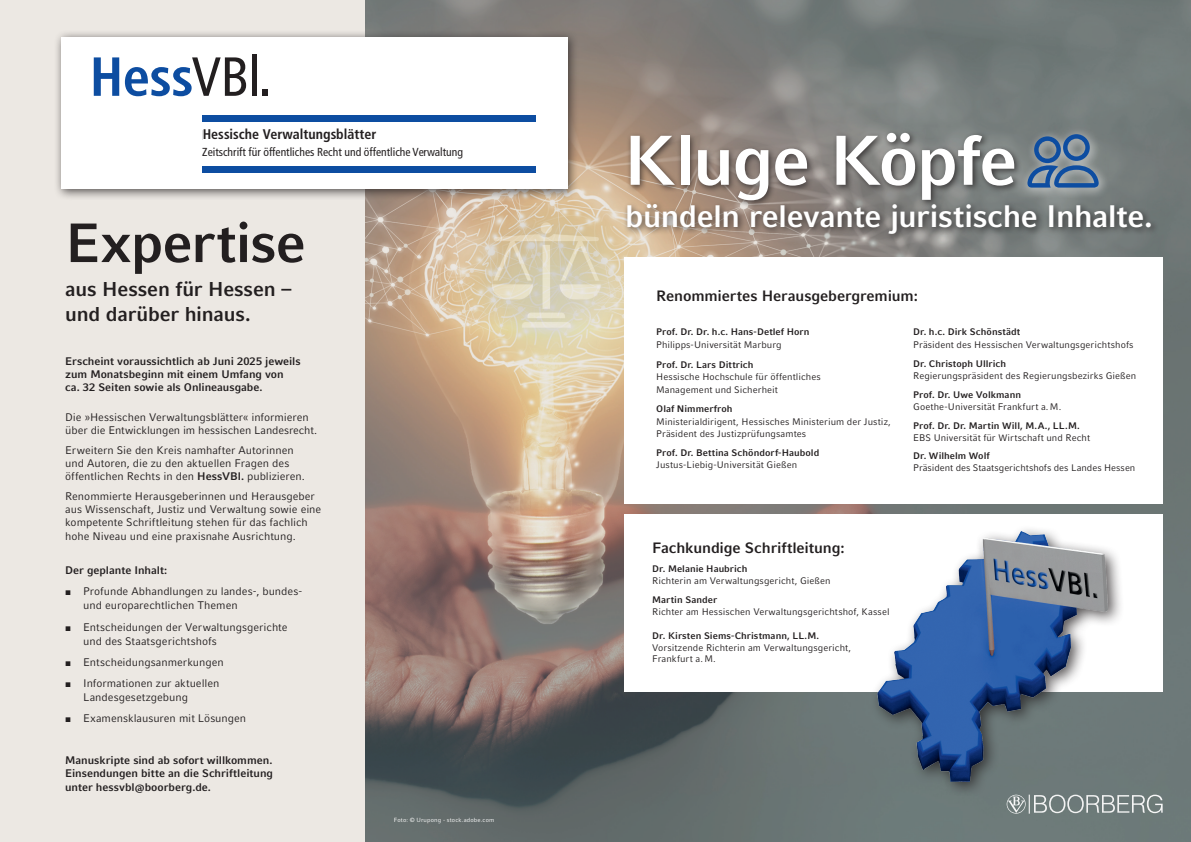
<style>
.page{position:relative;width:1191px;height:842px;background:#ece8e3}
.page>*{position:absolute;margin:0;border:0;box-sizing:border-box;transform-origin:0 0}
.t1{font:700 70px "Compatil Fact LT Pro";letter-spacing:-.025em;color:#fff}
.t2{font:700 55px "Compatil Fact LT Pro";letter-spacing:-.015em;color:#231f20}
.t3{font:700 condensed 55px "Frutiger";color:#0d4da1}
.t4{font:700 31px "Compatil Fact LT Pro";letter-spacing:-.015em;color:#fff}
.t5{font:700 20px/25px "Compatil Fact LT Pro";letter-spacing:-.01em;color:#231f20}
.t6{font:700 15px "Compatil Fact LT Pro";letter-spacing:-.01em;color:#231f20}
.t7{font:700 condensed 14.1px "Frutiger";color:#231f20}
.t8{font:700 condensed 14px "Frutiger";color:#231f20}
.t9{font:condensed 11.6px "Frutiger";color:#231f20}
.t10{font:11px/13px "Compatil Fact LT Pro";color:#231f20}
.t11{font:700 11px/13px "Compatil Fact LT Pro";letter-spacing:-.005em;color:#231f20}
.t12{font:9.5px/12.5px "Compatil Fact LT Pro";letter-spacing:.005em;color:#231f20}
.t13{font:700 9.5px "Compatil Fact LT Pro";letter-spacing:.005em;color:#231f20}
.t14{font:6px "Compatil Fact LT Pro";letter-spacing:.025em;color:#fff}
.s1{font-weight:400;color:#231f20}
.s2{font-weight:700}
</style>
<div class="page">
<img style="left:366px;top:0;width:825px;height:842px">
<div style="left:623px;top:129px;width:536px;height:113px;background:#231f20;opacity:.75"></div>
<div style="left:1020px;top:127px;width:89px;height:72px;background:#fff;opacity:.75"></div>
<svg style="left:1027px;top:134px;width:71px;height:54px;background:#627d9a"></svg>
<div style="left:624px;top:514px;width:538px;height:178px;background:#fff"></div>
<div style="left:53px;top:30px;width:526px;height:171px;background:#231f20;opacity:.75"></div>
<div style="left:61px;top:38px;width:506px;height:151px;background:#fff"></div>
<svg style="left:1004px;top:793px;width:158px;height:21px;background:#8e9898"></svg>
<div style="left:202px;top:166px;width:333px;height:7px;background:#0d4da1"></div>
<div style="left:202px;top:115px;width:333px;height:6px;background:#0d4da1"></div>
<img style="left:866px;top:529px;width:260px;height:266px">
<div style="left:624px;top:257px;width:538px;height:247px;background:#fff"></div>
<h2 class="t3" style="left:90px;top:44px;width:184px">Hess<span class="s1">VBl.</span></h2>
<p class="t8" style="left:203px;top:126px;width:175px">Hessische Verwaltungsblätter</p>
<p class="t7" style="left:202px;top:127px;width:181px">Bayerische Verwaltungsblätter</p>
<p class="t9" style="left:202px;top:146px;width:262px">Zeitschrift für öffentliches Recht und öffentliche Verwaltung</p>
<h2 class="t2" style="left:65px;top:210px;width:242px">Expertise</h2>
<h3 class="t5" style="left:65px;top:277px;width:228px">aus Hessen für Hessen – und darüber hinaus.</h3>
<p class="t11" style="left:65px;top:355px;width:237px">Erscheint voraussichtlich ab Juni 2025 jeweils zum Monatsbeginn mit einem Umfang von ca. 32 Seiten sowie als Onlineausgabe.</p>
<p class="t10" style="left:65px;top:411px;width:253px">Die »Hessischen Verwaltungsblätter« informieren über die Entwicklungen im hessischen Landesrecht.</p>
<p class="t10" style="left:65px;top:444px;width:241px">Erweitern Sie den Kreis namhafter Autorinnen und Autoren, die zu den aktuellen Fragen des öffentlichen Rechts in den <span class="s2">HessVBl.</span> publizieren.</p>
<p class="t10" style="left:65px;top:490px;width:258px">Renommierte Herausgeberinnen und Herausgeber aus Wissenschaft, Justiz und Verwaltung sowie eine kompetente Schriftleitung stehen für das fachlich</p>
<p class="t10" style="left:65px;top:530px;width:232px">hohe Niveau und eine praxisnahe Ausrichtung.</p>
<p class="t11" style="left:65px;top:564px;width:104px">Der geplante Inhalt:</p>
<p class="t10" style="left:83px;top:585px;width:220px;line-height:14px">Profunde Abhandlungen zu landes-, bundes&shy;und europarechtlichen Themen</p>
<p class="t10" style="left:83px;top:620px;width:206px;line-height:14px">Entscheidungen der Verwaltungsgerichte und des Staatsgerichtshofs</p>
<p class="t10" style="left:83px;top:651px;width:142px;line-height:21.1px">Entscheidungsanmerkungen<br>Informationen zur aktuellen</p>
<p class="t10" style="left:83px;top:686px;width:165px;line-height:21.1px">Landesgesetzgebung<br>Examensklausuren mit Lösungen</p>
<p class="t11" style="left:65px;top:753px;width:209px;line-height:13.8px;text-align:justify">Manuskripte sind ab sofort willkommen.<br>Einsendungen bitte an die Schriftleitung unter hessvbl@boorberg.de.</p>
<p class="t14" style="left:394px;top:816px;width:102px">Foto: © Urupong - stock.adobe.com</p>
<h1 class="t1" style="left:623px;top:119px;width:395px">Kluge Köpfe</h1>
<h3 class="t4" style="left:625px;top:198px;width:529px">bündeln relevante juristische Inhalte.</h3>
<h3 class="t6" style="left:656px;top:287px;width:263px">Renommiertes Herausgebergremium:</h3>
<p class="t13" style="left:656px;top:327px;width:155px">Prof. Dr. Dr. h.c. Hans-Detlef Horn</p>
<p class="t12" style="left:656px;top:338px;width:127px">Philipps-Universität Marburg</p>
<p class="t13" style="left:656px;top:359px;width:99px">Prof. Dr. Lars Dittrich</p>
<p class="t12" style="left:656px;top:371px;width:166px">Hessische Hochschule für öffentliches<br>Management und Sicherheit</p>
<p class="t13" style="left:656px;top:403px;width:78px">Olaf Nimmerfroh</p>
<p class="t12" style="left:656px;top:415px;width:236px">Ministerialdirigent, Hessisches Ministerium der Justiz,<br>Präsident des Justizprüfungsamtes</p>
<p class="t13" style="left:656px;top:447px;width:165px">Prof. Dr. Bettina Schöndorf-Haubold</p>
<p class="t12" style="left:656px;top:458px;width:142px">Justus-Liebig-Universität Gießen</p>
<p class="t13" style="left:913px;top:327px;width:109px">Dr. h.c. Dirk Schönstädt</p>
<p class="t12" style="left:913px;top:338px;width:222px">Präsident des Hessischen Verwaltungsgerichtshofs</p>
<p class="t13" style="left:913px;top:358px;width:95px">Dr. Christoph Ullrich</p>
<p class="t12" style="left:913px;top:369px;width:225px">Regierungspräsident des Regierungsbezirks Gießen</p>
<p class="t13" style="left:913px;top:389px;width:109px">Prof. Dr. Uwe Volkmann</p>
<p class="t12" style="left:913px;top:400px;width:150px">Goethe-Universität Frankfurt a. M.</p>
<p class="t13" style="left:913px;top:420px;width:168px">Prof. Dr. Dr. Martin Will, M.A., LL.M.</p>
<p class="t12" style="left:913px;top:431px;width:178px">EBS Universität für Wirtschaft und Recht</p>
<p class="t13" style="left:913px;top:451px;width:78px">Dr. Wilhelm Wolf</p>
<p class="t12" style="left:913px;top:462px;width:224px">Präsident des Staatsgerichtshofs des Landes Hessen</p>
<h3 class="t6" style="left:652px;top:539px;width:194px">Fachkundige Schriftleitung:</h3>
<p class="t13" style="left:652px;top:563px;width:97px">Dr. Melanie Haubrich</p>
<p class="t12" style="left:652px;top:574px;width:180px">Richterin am Verwaltungsgericht, Gießen</p>
<p class="t13" style="left:652px;top:594px;width:66px">Martin Sander</p>
<p class="t12" style="left:652px;top:605px;width:239px">Richter am Hessischen Verwaltungsgerichtshof, Kassel</p>
<p class="t13" style="left:652px;top:630px;width:169px">Dr. Kirsten Siems-Christmann, LL.M.</p>
<p class="t12" style="left:652px;top:641px;width:200px;line-height:11.9px">Vorsitzende Richterin am Verwaltungsgericht,<br>Frankfurt a. M.</p>
</div>
